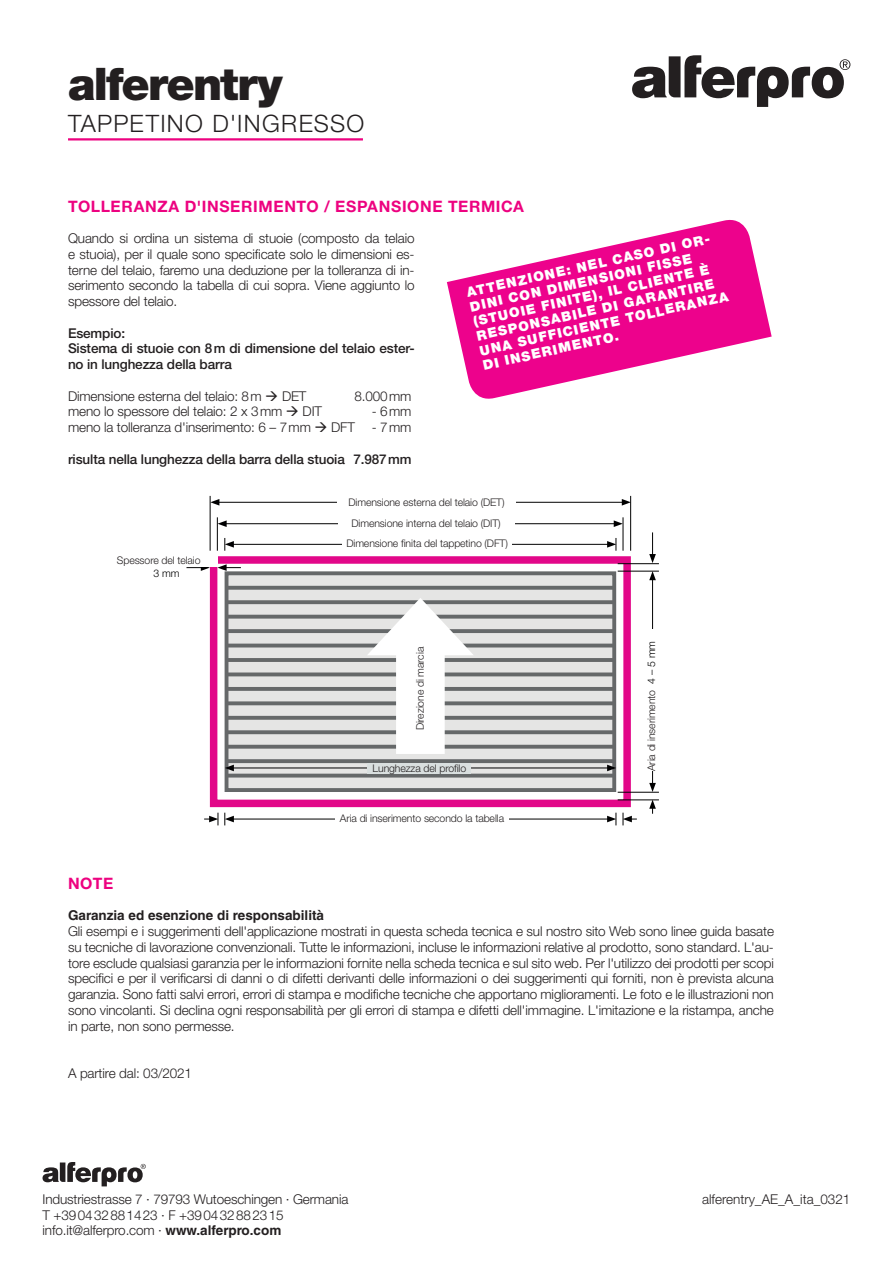
<style>
.page{position:relative;width:893px;height:1263px;background:#fff}
.page>*{position:absolute;margin:0;border:0;box-sizing:border-box;transform-origin:0 0}
.t1{font:900 45px "Helvetica Neue LT Std";letter-spacing:-.04em;color:#231f20}
.t2{font:300 24px "Helvetica Neue LT Std";letter-spacing:.055em;color:#231f20}
.t3{font:700 15.75px "Helvetica Neue LT Std";letter-spacing:.04em;color:#ed0280}
.t4{font:300 13.5px/15.8px "Helvetica Neue LT Std";letter-spacing:-.01em;color:#231f20;text-align:justify}
.t5{font:900 13.5px/14.9px "Helvetica Neue LT Std";color:#fff}
.t6{font:500 13.5px/15.8px "Helvetica Neue LT Std";letter-spacing:-.01em;color:#231f20}
.t7{font:700 13.5px "Helvetica LT Std";color:#231f20}
.t8{font:300 10.5px/19.8px "Helvetica Neue LT Std";letter-spacing:-.01em;color:#231f20;text-align:center}
.t9{font:300 10.5px/12.6px "Helvetica Neue LT Std";color:#000001;text-align:right}
.s1{font-family:"Helvetica LT Std";font-weight:700}
</style>
<div class="page">
<svg style="left:43px;top:1162px;width:103px;height:24px"></svg>
<svg style="left:632px;top:55px;width:218px;height:52px"></svg>
<hr style="left:68px;top:138px;width:295px;height:2px;background:#ed0280">
<svg style="left:447px;top:219px;width:325px;height:180px;fill:#ed028c"></svg>
<div style="left:210px;top:556px;width:421px;height:251px;border:8px solid #e20789"></div>
<hr style="left:231px;top:544px;width:378px;height:1px;background:#000001">
<svg style="left:225px;top:538px;width:9px;height:13px"></svg>
<svg style="left:607px;top:538px;width:10px;height:13px"></svg>
<hr style="left:618px;top:571px;width:41px;height:1px;background:#000001">
<hr style="left:618px;top:792px;width:41px;height:1px;background:#000001">
<hr style="left:652px;top:578px;width:1px;height:207px;background:#000001">
<svg style="left:649px;top:571px;width:7px;height:9px"></svg>
<svg style="left:649px;top:783px;width:7px;height:9px"></svg>
<div style="left:227px;top:573px;width:387px;height:217px;background:#e5e5e4"></div>
<div style="left:225px;top:571px;width:391px;height:221px;border:4px solid #656869"></div>
<svg style="left:226px;top:586px;width:388px;height:4px;background:#6e7071"></svg>
<svg style="left:226px;top:600px;width:388px;height:4px"></svg>
<svg style="left:226px;top:615px;width:388px;height:4px"></svg>
<svg style="left:226px;top:629px;width:388px;height:4px"></svg>
<hr style="left:226px;top:644px;width:388px;height:3px;background:#656869">
<hr style="left:226px;top:658px;width:388px;height:4px;background:#656869">
<svg style="left:226px;top:672px;width:388px;height:4px"></svg>
<svg style="left:226px;top:687px;width:388px;height:4px"></svg>
<svg style="left:226px;top:701px;width:388px;height:4px"></svg>
<svg style="left:226px;top:716px;width:388px;height:4px"></svg>
<svg style="left:226px;top:730px;width:388px;height:4px"></svg>
<svg style="left:226px;top:745px;width:388px;height:4px"></svg>
<svg style="left:226px;top:759px;width:388px;height:4px;background:#6b6e6f"></svg>
<hr style="left:226px;top:774px;width:388px;height:3px;background:#656869">
<div style="left:396px;top:638px;width:49px;height:116px;background:#fff"></div>
<svg style="left:367px;top:598px;width:107px;height:57px"></svg>
<hr style="left:217px;top:517px;width:1px;height:34px;background:#000001">
<hr style="left:623px;top:517px;width:1px;height:34px;background:#000001">
<hr style="left:224px;top:523px;width:392px;height:1px;background:#000001">
<svg style="left:218px;top:520px;width:9px;height:7px"></svg>
<svg style="left:614px;top:520px;width:9px;height:7px"></svg>
<hr style="left:210px;top:496px;width:1px;height:55px;background:#000001">
<hr style="left:630px;top:496px;width:1px;height:55px;background:#000001">
<hr style="left:217px;top:502px;width:407px;height:1px;background:#000001">
<svg style="left:210px;top:499px;width:9px;height:7px"></svg>
<svg style="left:622px;top:499px;width:9px;height:7px"></svg>
<div style="left:647px;top:629px;width:24px;height:115px;background:#fff"></div>
<hr style="left:618px;top:563px;width:41px;height:1px;background:#000001">
<svg style="left:649px;top:532px;width:7px;height:31px"></svg>
<hr style="left:231px;top:819px;width:378px;height:1px;background:#000001">
<svg style="left:225px;top:813px;width:9px;height:12px"></svg>
<svg style="left:607px;top:813px;width:10px;height:12px"></svg>
<hr style="left:618px;top:800px;width:41px;height:1px;background:#000001">
<svg style="left:649px;top:800px;width:7px;height:14px"></svg>
<svg style="left:623px;top:813px;width:14px;height:12px"></svg>
<svg style="left:204px;top:813px;width:15px;height:12px"></svg>
<svg style="left:186px;top:567px;width:24px;height:4px"></svg>
<svg style="left:218px;top:564px;width:23px;height:7px"></svg>
<hr style="left:454px;top:768px;width:155px;height:1px;background:#000001">
<svg style="left:607px;top:765px;width:9px;height:6px"></svg>
<hr style="left:231px;top:768px;width:158px;height:1px;background:#000001">
<svg style="left:225px;top:765px;width:9px;height:6px"></svg>
<div style="left:368px;top:763px;width:103px;height:11px;background:#d9dfdf"></div>
<div style="left:337px;top:493px;width:179px;height:19px;background:#fff"></div>
<div style="left:117px;top:554px;width:100px;height:13px;background:#fff"></div>
<div style="left:645px;top:685px;width:13px;height:86px;background:#fff"></div>
<div style="left:338px;top:514px;width:176px;height:19px;background:#fff"></div>
<div style="left:342px;top:534px;width:170px;height:19px;background:#fff"></div>
<div style="left:335px;top:809px;width:174px;height:19px;background:#fff"></div>
<div style="left:411px;top:629px;width:18px;height:119px;background:#fff"></div>
<h1 class="t1" style="left:68px;top:57px;width:216px">alferentry</h1>
<h2 class="t2" style="left:68px;top:109px;width:298px">TAPPETINO D'INGRESSO</h2>
<p class="t3" style="left:68px;top:196px;width:457px">TOLLERANZA D'INSERIMENTO / ESPANSIONE TERMICA</p>
<p class="t4" style="left:68px;top:230px;width:348px">Quando si ordina un sistema di stuoie (composto da telaio e stuoia), per il quale sono specificate solo le dimensioni es&shy;terne del telaio, faremo una deduzione per la tolleranza di in&shy;serimento secondo la tabella di cui sopra. Viene aggiunto lo spessore del telaio.</p>
<p class="t6" style="left:68px;top:325px;width:348px">Esempio:<br>Sistema di stuoie con 8m di dimensione del telaio ester&shy;no in lunghezza della barra</p>
<p class="t4" style="left:68px;top:388px;width:240px">Dimensione esterna del telaio: 8m → DET</p>
<p class="t4" style="left:355px;top:388px;width:59px">8.000mm</p>
<p class="t4" style="left:68px;top:403px;width:256px">meno lo spessore del telaio: 2 x 3mm → DIT</p>
<p class="t5" style="left:465px;top:286px;width:256px;rotate:-13deg">ATTENZIONE: NEL CASO DI OR-<br>DINI CON DIMENSIONI FISSE (STUOIE FINITE), IL CLIENTE È<br>RESPONSABILE DI GARANTIRE<br>UNA SUFFICIENTE TOLLERANZA<br>DI INSERIMENTO.</p>
<p class="t4" style="left:68px;top:403px;width:345px;text-align:right">- 6mm<br>meno la tolleranza d'inserimento: 6 – 7mm → DFT - 7mm</p>
<p class="t6" style="left:68px;top:451px;width:345px">risulta nella lunghezza della barra della stuoia 7.987mm</p>
<p class="t9" style="left:362px;top:493px;width:117px">Rahmenaußenmaß (RAM)</p>
<p class="t8" style="left:348px;top:492px;width:158px">Dimensione esterna del telaio (DET)</p>
<p class="t8" style="left:117px;top:550px;width:85px">Spessore del telaio</p>
<p class="t9" style="left:117px;top:554px;width:67px">Rahmenstärke<br>3 mm</p>
<p class="t9" style="left:366px;top:515px;width:110px">Rahmeninnenmaß (RIM)</p>
<p class="t8" style="left:346px;top:513px;width:163px">Dimensione interna del telaio (DIT)<br>Dimensione finita del tappetino (DFT)</p>
<p class="t9" style="left:368px;top:536px;width:106px">Mattenfertigmaß (MFM)</p>
<p class="t8" style="left:410px;top:730px;width:85px;rotate:-90deg">Direzione di marcia</p>
<p class="t9" style="left:413px;top:715px;width:57px;rotate:-90deg">Gehrichtung</p>
<p class="t9" style="left:397px;top:761px;width:48px">Profillänge</p>
<p class="t8" style="left:373px;top:758px;width:95px">Lunghezza del profilo</p>
<p class="t9" style="left:370px;top:811px;width:106px">Einlegeluf nach Tabe le</p>
<p class="t8" style="left:340px;top:808px;width:166px">Aria di inserimento secondo la tabella</p>
<p class="t9" style="left:645px;top:733px;width:93px;rotate:-90deg">Einlegeluft 4 – 5 mm</p>
<p class="t8" style="left:641px;top:771px;width:83px;rotate:-90deg">Aria di inserimento</p>
<p class="t3" style="left:68px;top:873px;width:47px">NOTE</p>
<p class="t7" style="left:68px;top:907px;width:258px">Garanzia ed esenzione di responsabilità</p>
<p class="t4" style="left:68px;top:923px;width:707px">Gli esempi e i suggerimenti dell'applicazione mostrati in questa scheda tecnica e sul nostro sito Web sono linee guida basate su tecniche di lavorazione convenzionali. Tutte le informazioni, incluse le informazioni relative al prodotto, sono standard. L'au&shy;tore esclude qualsiasi garanzia per le informazioni fornite nella scheda tecnica e sul sito web. Per l'utilizzo dei prodotti per scopi specifici e per il verificarsi di danni o di difetti derivanti delle informazioni o dei suggerimenti qui forniti, non è prevista alcuna garanzia. Sono fatti salvi errori, errori di stampa e modifiche tecniche che apportano miglioramenti. Le foto e le illustrazioni non sono vincolanti. Si declina ogni responsabilità per gli errori di stampa e difetti dell'immagine. L'imitazione e la ristampa, anche in parte, non sono permesse.</p>
<p class="t4" style="left:68px;top:1065px;width:125px">A partire dal: 03/2021</p>
<p class="t4" style="left:43px;top:1191px;width:307px;text-align:left">Industriestrasse 7 · 79793 Wutoeschingen · Germania<br>T +390432881423 · F +390432882315 info.it@alferpro.com · <span class="s1">www.alferpro.com</span></p>
<p class="t4" style="left:702px;top:1191px;width:150px">alferentry_AE_A_ita_0321</p>
</div>
